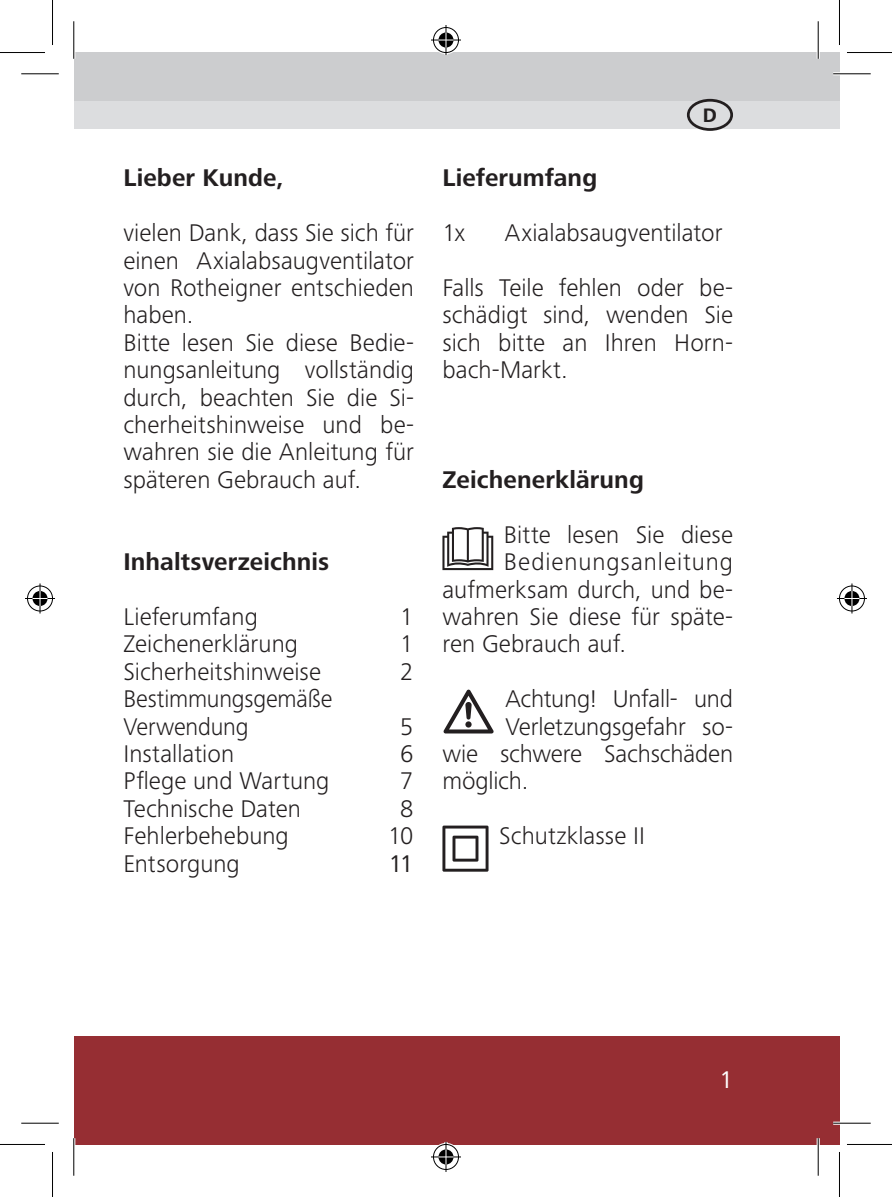
<style>
.page{position:relative;width:892px;height:1197px;background:#fff}
.page>*{position:absolute;margin:0;border:0;box-sizing:border-box;transform-origin:0 0}
.t1{font:300 25px/27.5px "Frutiger Next LTW1 G";color:#231f20}
.t2{font:700 25px "Frutiger Next LTW1 G";letter-spacing:.005em;color:#231f20}
.t3{font:300 25px "Frutiger Next LTW1 G";letter-spacing:.035em;color:#231f20}
.t4{font:25px "Frutiger Next LTW1 G";color:#231f20}
.t5{font:25px "Frutiger Next LTW1 G";color:#fff}
.t6{font:700 20.25px "Frutiger Next LTW1 G";color:#231f20}
</style>
<div class="page">
<div style="left:74px;top:1036px;width:765px;height:108px;background:#962e33"></div>
<div style="left:74px;top:52px;width:765px;height:49px;background:#cccdcf"></div>
<div style="left:74px;top:101px;width:765px;height:28px;background:#dcdddf"></div>
<div style="left:687px;top:99px;width:46px;height:32px;border:3px solid #231f20;border-radius:50%"></div>
<svg style="left:442px;top:527px;width:51px;height:43px"></svg>
<svg style="left:443px;top:689px;width:51px;height:45px"></svg>
<svg style="left:442px;top:825px;width:46px;height:46px"></svg>
<hr style="left:833px;top:72px;width:37px;height:3px;background:#fff">
<hr style="left:833px;top:1121px;width:37px;height:3px;background:#fff">
<hr style="left:72px;top:21px;width:3px;height:38px;background:#fff">
<hr style="left:72px;top:1138px;width:3px;height:37px;background:#fff">
<hr style="left:816px;top:21px;width:3px;height:38px;background:#fff">
<hr style="left:816px;top:1138px;width:3px;height:37px;background:#fff">
<hr style="left:21px;top:73px;width:38px;height:1px;background:#000">
<hr style="left:833px;top:73px;width:37px;height:1px;background:#000">
<hr style="left:21px;top:1122px;width:38px;height:1px;background:#000">
<hr style="left:833px;top:1122px;width:37px;height:1px;background:#000">
<hr style="left:73px;top:21px;width:1px;height:38px;background:#000">
<hr style="left:73px;top:1138px;width:1px;height:37px;background:#000">
<hr style="left:817px;top:21px;width:1px;height:38px;background:#000">
<hr style="left:817px;top:1138px;width:1px;height:37px;background:#000">
<hr style="left:0;top:52px;width:45px;height:1px;background:#000">
<hr style="left:847px;top:52px;width:45px;height:1px;background:#000">
<hr style="left:0;top:1143px;width:45px;height:1px;background:#000">
<hr style="left:847px;top:1143px;width:45px;height:1px;background:#000">
<hr style="left:52px;top:0;width:1px;height:45px;background:#000">
<hr style="left:52px;top:1151px;width:1px;height:45px;background:#000">
<hr style="left:839px;top:0;width:1px;height:45px;background:#000">
<hr style="left:839px;top:1151px;width:1px;height:45px;background:#000">
<div style="left:432px;top:26px;width:28px;height:28px;border:3px solid #fff;border-radius:50%"></div>
<svg style="left:431px;top:38px;width:30px;height:4px"></svg>
<hr style="left:444px;top:25px;width:3px;height:30px;background:#fff">
<div style="left:437px;top:31px;width:18px;height:18px;border:3px solid #fff;border-radius:50%"></div>
<div style="left:433px;top:27px;width:26px;height:26px;border:1px solid #000;border-radius:50%"></div>
<hr style="left:431px;top:40px;width:30px;height:1px;background:#000">
<hr style="left:445px;top:25px;width:1px;height:30px;background:#000">
<svg style="left:438px;top:33px;width:15px;height:15px"></svg>
<div style="left:432px;top:1142px;width:28px;height:28px;border:3px solid #fff;border-radius:50%"></div>
<hr style="left:431px;top:1155px;width:30px;height:3px;background:#fff">
<hr style="left:444px;top:1141px;width:3px;height:30px;background:#fff">
<div style="left:437px;top:1147px;width:18px;height:18px;border:3px solid #fff;border-radius:50%"></div>
<div style="left:433px;top:1144px;width:26px;height:25px;border:1px solid #000;border-radius:50%"></div>
<hr style="left:431px;top:1156px;width:30px;height:1px;background:#000">
<hr style="left:445px;top:1141px;width:1px;height:30px;background:#000">
<svg style="left:438px;top:1149px;width:15px;height:15px"></svg>
<div style="left:26px;top:584px;width:28px;height:28px;border:3px solid #fff;border-radius:50%"></div>
<hr style="left:25px;top:597px;width:30px;height:3px;background:#fff">
<svg style="left:38px;top:583px;width:4px;height:30px"></svg>
<div style="left:31px;top:589px;width:18px;height:18px;border:3px solid #fff;border-radius:50%"></div>
<div style="left:27px;top:585px;width:26px;height:26px;border:1px solid #000;border-radius:50%"></div>
<hr style="left:25px;top:598px;width:30px;height:1px;background:#000">
<hr style="left:40px;top:583px;width:1px;height:30px;background:#000">
<svg style="left:33px;top:591px;width:15px;height:15px"></svg>
<div style="left:838px;top:584px;width:28px;height:28px;border:3px solid #fff;border-radius:50%"></div>
<hr style="left:837px;top:597px;width:30px;height:3px;background:#fff">
<hr style="left:850px;top:583px;width:3px;height:30px;background:#fff">
<div style="left:843px;top:589px;width:18px;height:18px;border:3px solid #fff;border-radius:50%"></div>
<div style="left:839px;top:585px;width:25px;height:26px;border:1px solid #000;border-radius:50%"></div>
<hr style="left:837px;top:598px;width:30px;height:1px;background:#000">
<hr style="left:851px;top:583px;width:1px;height:30px;background:#000">
<svg style="left:844px;top:591px;width:15px;height:15px"></svg>
<p class="t2" style="left:123px;top:164px;width:162px">Lieber Kunde,</p>
<p class="t1" style="left:123px;top:219px;width:292px">vielen Dank, dass Sie sich für einen Axialabsaugventilator von Rotheigner entschieden haben.<br>Bitte lesen Sie diese Bedie&shy;nungsanleitung vollständig durch, beachten Sie die Si&shy;cherheitshinweise und be&shy;wahren sie die Anleitung für späteren Gebrauch auf.</p>
<p class="t2" style="left:123px;top:547px;width:207px">Inhaltsverzeichnis</p>
<p class="t1" style="left:123px;top:603px;width:136px">Lieferumfang</p>
<p class="t1" style="left:400px;top:603px;width:15px">1</p>
<p class="t1" style="left:123px;top:630px;width:176px">Zeichenerklärung</p>
<p class="t1" style="left:400px;top:630px;width:15px">1</p>
<p class="t1" style="left:123px;top:657px;width:199px">Sicherheitshinweise</p>
<p class="t1" style="left:400px;top:657px;width:15px">2</p>
<p class="t1" style="left:123px;top:685px;width:210px">Bestimmungsgemäße<br>Verwendung</p>
<p class="t1" style="left:400px;top:712px;width:15px">5</p>
<p class="t1" style="left:123px;top:740px;width:112px">Installation</p>
<p class="t1" style="left:400px;top:740px;width:15px">6</p>
<p class="t1" style="left:123px;top:767px;width:208px">Pflege und Wartung</p>
<p class="t1" style="left:400px;top:767px;width:15px">7</p>
<p class="t1" style="left:123px;top:794px;width:179px">Technische Daten</p>
<p class="t1" style="left:400px;top:794px;width:15px">8</p>
<p class="t1" style="left:123px;top:822px;width:167px">Fehlerbehebung</p>
<p class="t1" style="left:388px;top:822px;width:27px">10</p>
<p class="t1" style="left:123px;top:849px;width:118px">Entsorgung</p>
<p class="t4" style="left:389px;top:849px;width:26px">11</p>
<p class="t6" style="left:703px;top:104px;width:16px">D</p>
<p class="t2" style="left:442px;top:164px;width:156px">Lieferumfang</p>
<p class="t1" style="left:442px;top:219px;width:24px">1x</p>
<p class="t1" style="left:442px;top:205px;width:292px;line-height:54.8px;text-indent:62px">Axialabsaugventilator<br>Falls Teile fehlen oder be-</p>
<p class="t1" style="left:442px;top:301px;width:292px;text-align:justify">schädigt sind, wenden Sie sich bitte an Ihren Horn&shy;bach-Markt.</p>
<p class="t2" style="left:442px;top:465px;width:203px">Zeichenerklärung</p>
<p class="t1" style="left:504px;top:520px;width:231px">Bitte lesen Sie diese</p>
<p class="t3" style="left:504px;top:547px;width:231px">Bedienungsanleitung</p>
<p class="t1" style="left:442px;top:575px;width:292px">aufmerksam durch, und be-</p>
<p class="t1" style="left:442px;top:603px;width:292px">wahren Sie diese für späte-</p>
<p class="t1" style="left:442px;top:630px;width:185px">ren Gebrauch auf.</p>
<p class="t1" style="left:505px;top:685px;width:229px">Achtung! Unfall- und</p>
<p class="t1" style="left:505px;top:712px;width:229px">Verletzungsgefahr so-</p>
<p class="t1" style="left:442px;top:740px;width:292px">wie schwere Sachschäden</p>
<p class="t1" style="left:442px;top:767px;width:87px">möglich.</p>
<p class="t1" style="left:499px;top:822px;width:147px">Schutzklasse II</p>
<p class="t5" style="left:719px;top:1065px;width:15px">1</p>
</div>
